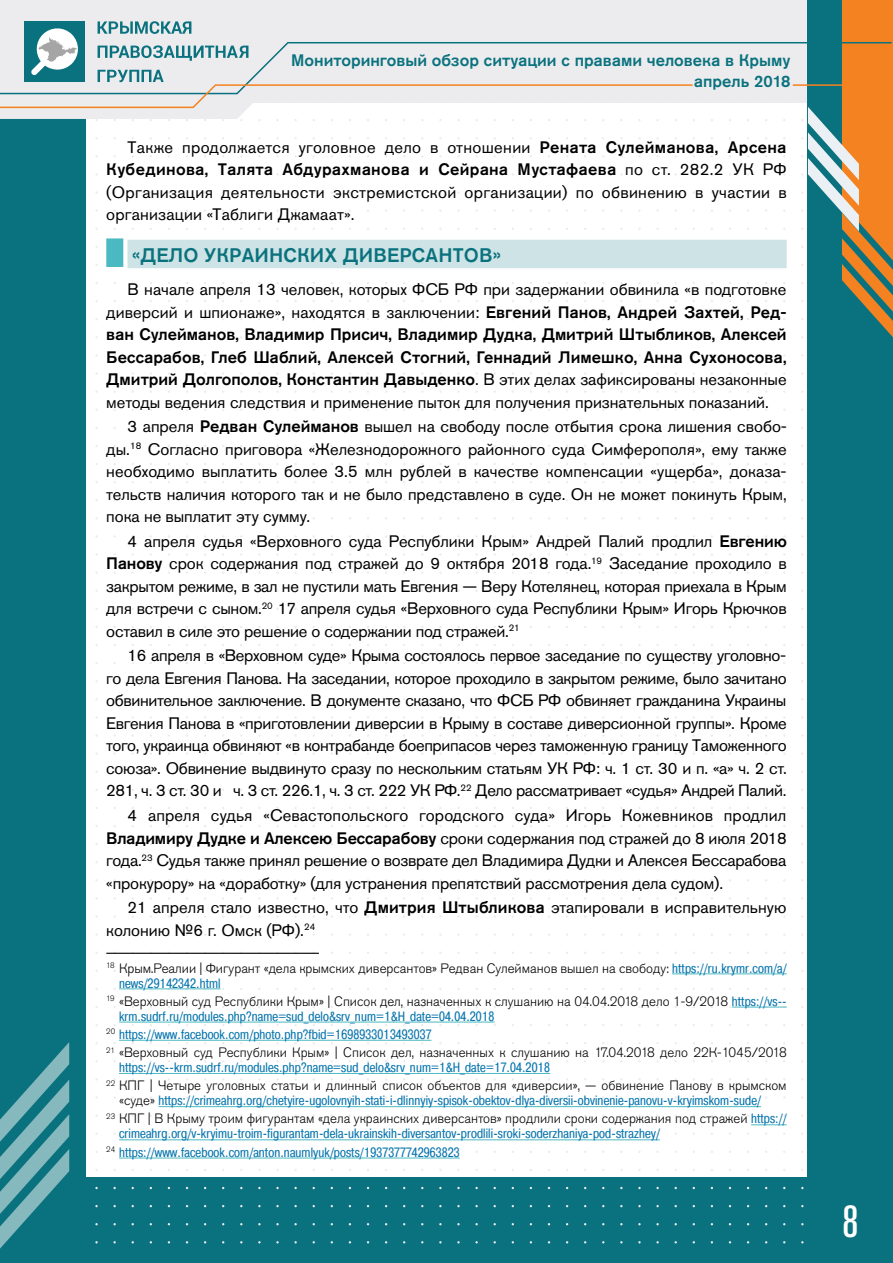
<style>
.page{position:relative;width:893px;height:1263px;background:#fff}
.page>*{position:absolute;margin:0;border:0;box-sizing:border-box;transform-origin:0 0}
.t1{font:500 condensed 45px "Akzidenz Grotesk Pro";color:#fff}
.t2{font:500 19.5px "Akzidenz Grotesk Pro";letter-spacing:.01em;color:#0a727e}
.t3{font:16.5px/22.5px "Akzidenz Grotesk Pro";letter-spacing:-.005em;color:#000;text-align:justify}
.t4{font:500 16.5px/20.7px "Akzidenz Grotesk Pro";color:#0a727e;text-align:right}
.t5{font:13.5px/18.1px "Pragmatica Cond C";letter-spacing:.01em;color:#0976ae}
.t6{font:300 13.5px "Akzidenz Grotesk Pro";color:#000}
.s1{font-weight:500}
.s2{font-family:"Pragmatica Cond C";font-weight:400;color:#0976ae}
.s3{font-family:"Akzidenz Grotesk Pro";font-weight:300;color:#000}
</style>
<div class="page">
<div style="left:0;top:1178px;width:893px;height:85px;background:#0a727e"></div>
<div style="left:0;top:0;width:85px;height:1263px;background:#0a727e"></div>
<svg style="left:0;top:0;width:837px;height:119px;fill:#ececee"></svg>
<div style="left:808px;top:1px;width:85px;height:1262px;background:#0a727e"></div>
<svg style="left:837px;top:0;width:56px;height:338px"></svg>
<svg style="left:801px;top:101px;width:58px;height:130px"></svg>
<svg style="left:0;top:1042px;width:69px;height:206px"></svg>
<div style="left:24px;top:21px;width:61px;height:61px;background:#0a727e"></div>
<svg style="left:38px;top:28px;width:39px;height:13px"></svg>
<svg style="left:98px;top:21px;width:20px;height:13px"></svg>
<svg style="left:120px;top:21px;width:13px;height:13px"></svg>
<svg style="left:135px;top:21px;width:24px;height:13px"></svg>
<svg style="left:161px;top:21px;width:10px;height:13px"></svg>
<svg style="left:171px;top:21px;width:20px;height:13px"></svg>
<svg style="left:0;top:41px;width:893px;height:54px;background:#cdd4d0"></svg>
<svg style="left:0;top:83px;width:694px;height:26px"></svg>
<hr style="left:793px;top:84px;width:100px;height:2px;background:#f48220">
<div style="left:128px;top:240px;width:659px;height:28px;background:#cee3e5"></div>
<div style="left:106px;top:238px;width:17px;height:29px;background:#4bb9c2"></div>
<hr style="left:106px;top:953px;width:213px;height:1px;background:#000">
<hr style="left:672px;top:973px;width:115px;height:1px;background:#4bb9c2">
<hr style="left:119px;top:988px;width:102px;height:1px;background:#4bb9c2">
<hr style="left:732px;top:1007px;width:55px;height:1px;background:#4bb9c2">
<hr style="left:119px;top:1022px;width:376px;height:1px;background:#4bb9c2">
<hr style="left:119px;top:1040px;width:312px;height:1px;background:#4bb9c2">
<hr style="left:119px;top:1073px;width:431px;height:1px;background:#4bb9c2">
<hr style="left:158px;top:1106px;width:603px;height:1px;background:#4bb9c2">
<hr style="left:751px;top:1124px;width:36px;height:1px;background:#4bb9c2">
<hr style="left:119px;top:1139px;width:541px;height:1px;background:#4bb9c2">
<hr style="left:119px;top:1158px;width:341px;height:1px;background:#4bb9c2">
<p class="t4" style="left:291px;top:49px;width:501px">Мониторинговый обзор ситуации с правами человека в Крыму апрель 2018</p>
<p class="t3" style="left:106px;top:136px;width:682px;text-indent:21px">Также продолжается уголовное дело в отношении <span class="s1">Рената Сулейманова, Арсена Кубединова, Талята Абдурахманова и Сейрана Мустафаева</span> по ст. 282.2 УК РФ (Организация деятельности экстремистской организации) по обвинению в участии в организации «Таблиги Джамаат».</p>
<p class="t2" style="left:132px;top:242px;width:371px">«ДЕЛО УКРАИНСКИХ ДИВЕРСАНТОВ»</p>
<p class="t3" style="left:106px;top:278px;width:682px;text-indent:21px">В начале апреля 13 человек, которых ФСБ РФ при задержании обвинила «в подготовке диверсий и шпионаже», находятся в заключении: <span class="s1">Евгений Панов, Андрей Захтей, Ред&shy;ван Сулейманов, Владимир Присич, Владимир Дудка, Дмитрий Штыбликов, Алексей Бессарабов, Глеб Шаблий, Алексей Стогний, Геннадий Лимешко, Анна Сухоносова, Дмитрий Долгополов, Константин Давыденко</span>. В этих делах зафиксированы незаконные методы ведения следствия и применение пыток для получения признательных показаний.</p>
<p class="t3" style="left:106px;top:415px;width:682px;text-indent:21px">3 апреля <span class="s1">Редван Сулейманов</span> вышел на свободу после отбытия срока лишения свобо&shy;ды.<sup>18</sup> Согласно приговора «Железнодорожного районного суда Симферополя», ему также необходимо выплатить более 3.5 млн рублей в качестве компенсации «ущерба», доказа&shy;тельств наличия которого так и не было представлено в суде. Он не может покинуть Крым, пока не выплатит эту сумму.</p>
<p class="t3" style="left:106px;top:530px;width:682px;text-indent:21px">4 апреля судья «Верховного суда Республики Крым» Андрей Палий продлил <span class="s1">Евгению Панову</span> срок содержания под стражей до 9 октября 2018 года.<sup>19</sup> Заседание проходило в закрытом режиме, в зал не пустили мать Евгения — Веру Котелянец, которая приехала в Крым для встречи с сыном.<sup>20</sup> 17 апреля судья «Верховного суда Республики Крым» Игорь Крючков оставил в силе это решение о содержании под стражей.<sup>21</sup></p>
<p class="t3" style="left:106px;top:644px;width:682px;text-indent:21px">16 апреля в «Верховном суде» Крыма состоялось первое заседание по существу уголовно&shy;го дела Евгения Панова. На заседании, которое проходило в закрытом режиме, было зачитано обвинительное заключение. В документе сказано, что ФСБ РФ обвиняет гражданина Украины Евгения Панова в «приготовлении диверсии в Крыму в составе диверсионной группы». Кроме того, украинца обвиняют «в контрабанде боеприпасов через таможенную границу Таможенного союза». Обвинение выдвинуто сразу по нескольким статьям УК РФ: ч. 1 ст. 30 и п. «а» ч. 2 ст.<br>281, ч. 3 ст. 30 и ч. 3 ст. 226.1, ч. 3 ст. 222 УК РФ.<sup>22</sup> Дело рассматривает «судья» Андрей Палий.</p>
<p class="t3" style="left:106px;top:804px;width:682px;text-indent:21px">4 апреля судья «Севастопольского городского суда» Игорь Кожевников продлил <span class="s1">Владимиру Дудке и Алексею Бессарабову</span> сроки содержания под стражей до 8 июля 2018 года.<sup>23</sup> Судья также принял решение о возврате дел Владимира Дудки и Алексея Бессарабова «прокурору» на «доработку» (для устранения препятствий рассмотрения дела судом).</p>
<p class="t3" style="left:106px;top:896px;width:682px;text-indent:21px">21 апреля стало известно, что <span class="s1">Дмитрия Штыбликова</span> этапировали в исправительную колонию №6 г. Омск (РФ).<sup>24</sup></p>
<p class="t6" style="left:106px;top:959px;width:682px"><sup>18</sup> Крым.Реалии | Фигурант «дела крымских диверсантов» Редван Сулейманов вышел на свободу: <span class="s2">https://ru.krymr.com/a/</span></p>
<p class="t5" style="left:119px;top:974px;width:103px">news/29142342.html</p>
<p class="t6" style="left:106px;top:992px;width:682px"><sup>19</sup> «Верховный суд Республики Крым» | Список дел, назначенных к слушанию на 04.04.2018 дело 1-9/2018 <span class="s2">https://vs--</span></p>
<p class="t5" style="left:106px;top:1007px;width:390px;text-indent:13px">krm.sudrf.ru/modules.php?name=sud_delo&amp;srv_num=1&amp;H_date=04.04.2018<br><sup>20</sup> https://www.facebook.com/photo.php?fbid=1698933013493037</p>
<p class="t6" style="left:106px;top:1043px;width:682px"><sup>21</sup> «Верховный суд Республики Крым» | Список дел, назначенных к слушанию на 17.04.2018 дело 22К-1045/2018</p>
<p class="t5" style="left:119px;top:1058px;width:433px">https://vs--krm.sudrf.ru/modules.php?name=sud_delo&amp;srv_num=1&amp;H_date=17.04.2018</p>
<p class="t6" style="left:106px;top:1077px;width:682px"><sup>22</sup> КПГ | Четыре уголовных статьи и длинный список объектов для «диверсии», — обвинение Панову в крымском</p>
<p class="t5" style="left:119px;top:1091px;width:643px"><span class="s3">«суде»</span> https://crimeahrg.org/chetyire-ugolovnyih-stati-i-dlinnyiy-spisok-obektov-dlya-diversii-obvinenie-panovu-v-kryimskom-sude/</p>
<p class="t6" style="left:106px;top:1110px;width:682px"><sup>23</sup> КПГ | В Крыму троим фигурантам «дела украинских диверсантов» продлили сроки содержания под стражей <span class="s2">https://</span></p>
<p class="t5" style="left:106px;top:1125px;width:555px;text-indent:13px">crimeahrg.org/v-kryimu-troim-figurantam-dela-ukrainskih-diversantov-prodlili-sroki-soderzhaniya-pod-strazhey/<br><sup>24</sup> https://www.facebook.com/anton.naumlyuk/posts/1937377742963823</p>
<h1 class="t1" style="left:842px;top:1192px;width:17px">8</h1>
</div>
